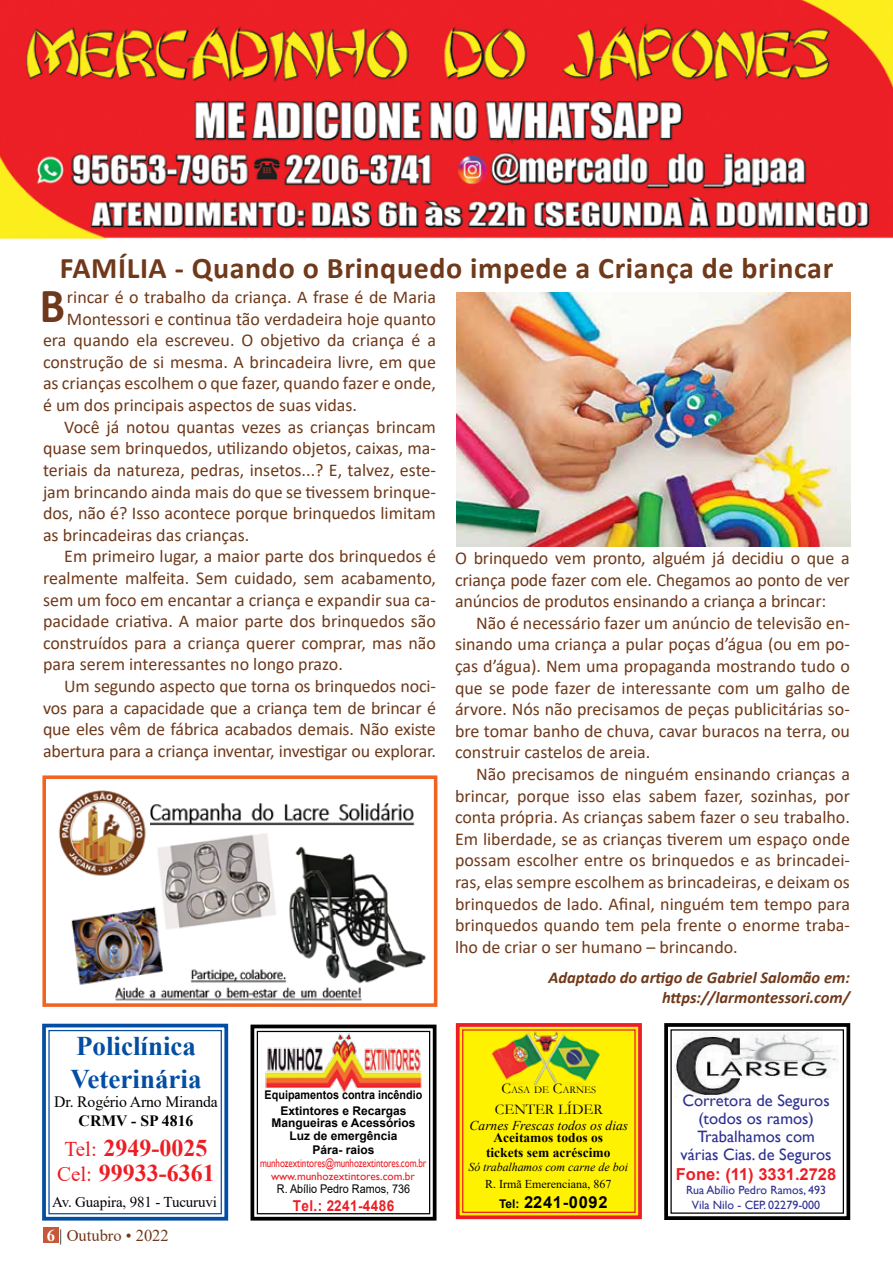
<style>
.page{position:relative;width:893px;height:1263px;background:#fff}
.page>*{position:absolute;margin:0;border:0;box-sizing:border-box;transform-origin:0 0}
.t1{font:700 49.35px "Calibri";color:#6f381a;scale:.91 1}
.t2{font:700 30px "Calibri";letter-spacing:.02em;color:#6f391a}
.t3{font:700 27px/32.4px "Times New Roman";color:#034ea2}
.t4{font:700 24px/25.5px "Times New Roman";color:#ed1d24;text-align:center}
.t5{font:18px/21.6px "Calibri";color:#6f391a;text-align:justify}
.t6{font:16.5px/18px "Gill Sans";color:#2e3092;text-align:center}
.t7{font:italic 700 16.5px/19.8px "Calibri";color:#6f391a;text-align:right}
.t8{font:700 16.5px "Arial";color:#ed1d24}
.t9{font:16.5px "Times New Roman";color:#6f381a}
.t10{font:700 16.5px "Arial";letter-spacing:.04em;color:#000}
.t11{font:15.75px "Times New Roman";letter-spacing:-.01em;color:#000}
.t12{font:700 15.75px "Times New Roman";color:#000}
.t13{font:15px "Times New Roman";letter-spacing:-.01em;color:#000}
.t14{font:700 15px "Arial";letter-spacing:.03em;color:#ed1d24;scale:.9 1}
.t15{font:14.85px "Garamond";color:#000}
.t16{font:700 13.5px/15px "Times New Roman";color:#000;text-align:center}
.t17{font:italic 13.5px "Times New Roman";color:#000}
.t18{font:700 12px/12.8px "Arial";color:#000;text-align:center}
.t19{font:12px/14.4px "Gill Sans";color:#2e3092;text-align:center}
.t20{font:700 12px/15.8px "Arial";color:#000;text-align:center;scale:.9 1}
.t21{font:italic 12px "Times New Roman";letter-spacing:-.01em;color:#000}
.t22{font:12px "Arial";color:#000;scale:.9 1}
.t23{font:12px "Times New Roman";color:#000}
.t24{font:11.85px "Gill Sans";letter-spacing:-.01em;color:#ed1d24;scale:.76 1}
.t25{font:11.25px "Gill Sans";color:#ed1d24}
.t26{font:10.35px "Garamond";color:#000}
.s1{font-weight:400;font-size:21px}
.s2{font-weight:700;color:#fff}
.s3{color:#000}
.s4{font-size:14.85px}
.s5{font-size:12px}
</style>
<div class="page">
<div style="left:43px;top:1228px;width:16px;height:15px;background:#c85737"></div>
<div style="left:42px;top:775px;width:395px;height:232px;background:#fff;border:4px solid #f26322"></div>
<img style="left:71px;top:803px;width:355px;height:198px">
<img style="left:58px;top:790px;width:91px;height:91px">
<svg style="left:664px;top:1023px;width:187px;height:197px"></svg>
<img style="left:674px;top:1032px;width:167px;height:66px">
<svg style="left:455px;top:1023px;width:187px;height:197px;background:#fddd07"></svg>
<div style="left:462px;top:1029px;width:174px;height:184px;border:1px solid #ed1d24"></div>
<img style="left:491px;top:1027px;width:110px;height:59px">
<svg style="left:250px;top:1024px;width:187px;height:197px"></svg>
<div style="left:257px;top:1031px;width:173px;height:183px;border:1px solid #000"></div>
<img style="left:262px;top:1027px;width:162px;height:71px">
<img style="left:456px;top:293px;width:394px;height:254px">
<svg style="left:42px;top:1023px;width:187px;height:198px"></svg>
<div style="left:48px;top:1030px;width:174px;height:184px;border:1px solid #034ea2"></div>
<img style="left:0;top:0;width:893px;height:238px">
<h2 class="t2" style="left:60px;top:246px;width:775px">FAMÍLIA - Quando o Brinquedo impede a Criança de brincar</h2>
<p class="t5" style="left:67px;top:286px;width:370px">rincar é o trabalho da criança. A frase é de Maria</p>
<p class="t5" style="left:67px;top:307px;width:370px">Montessori e continua tão verdadeira hoje quanto</p>
<p class="t5" style="left:43px;top:329px;width:395px">era quando ela escreveu. O objetivo da criança é a</p>
<p class="t5" style="left:43px;top:351px;width:394px">construção de si mesma. A brincadeira livre, em que</p>
<p class="t5" style="left:43px;top:372px;width:394px">as crianças escolhem o que fazer, quando fazer e onde,</p>
<p class="t5" style="left:43px;top:394px;width:316px">é um dos principais aspectos de suas vidas.</p>
<p class="t5" style="left:64px;top:415px;width:373px">Você já notou quantas vezes as crianças brincam</p>
<p class="t5" style="left:43px;top:437px;width:394px">quase sem brinquedos, utilizando objetos, caixas, ma-</p>
<p class="t5" style="left:43px;top:459px;width:395px">teriais da natureza, pedras, insetos...? E, talvez, este-</p>
<p class="t5" style="left:43px;top:480px;width:394px">jam brincando ainda mais do que se tivessem brinque-</p>
<p class="t5" style="left:43px;top:502px;width:395px">dos, não é? Isso acontece porque brinquedos limitam</p>
<p class="t5" style="left:43px;top:523px;width:208px">as brincadeiras das crianças.</p>
<p class="t5" style="left:64px;top:545px;width:373px">Em primeiro lugar, a maior parte dos brinquedos é</p>
<p class="t5" style="left:43px;top:567px;width:395px">realmente malfeita. Sem cuidado, sem acabamento,</p>
<p class="t5" style="left:43px;top:588px;width:394px">sem um foco em encantar a criança e expandir sua ca-</p>
<p class="t5" style="left:43px;top:610px;width:394px">pacidade criativa. A maior parte dos brinquedos são</p>
<p class="t5" style="left:43px;top:631px;width:394px">construídos para a criança querer comprar, mas não</p>
<p class="t5" style="left:43px;top:653px;width:301px">para serem interessantes no longo prazo.</p>
<p class="t5" style="left:64px;top:675px;width:373px">Um segundo aspecto que torna os brinquedos noci-</p>
<p class="t5" style="left:43px;top:696px;width:394px">vos para a capacidade que a criança tem de brincar é</p>
<p class="t5" style="left:43px;top:718px;width:394px">que eles vêm de fábrica acabados demais. Não existe</p>
<p class="t5" style="left:43px;top:739px;width:394px">abertura para a criança inventar, investigar ou explorar.</p>
<h1 class="t1" style="left:40px;top:271px;width:29px">B</h1>
<h3 class="t3" style="left:71px;top:1029px;width:132px">Policlínica<br>Veterinária</h3>
<p class="t11" style="left:54px;top:1090px;width:165px">Dr. Rogério Arno Miranda</p>
<p class="t12" style="left:79px;top:1109px;width:116px">CRMV - SP 4816</p>
<h3 class="t4" style="left:57px;top:1134px;width:159px"><span class="s1">Tel:</span> 2949-0025<br><span class="s1">Cel:</span> 99933-6361</h3>
<p class="t13" style="left:52px;top:1191px;width:166px">Av. Guapira, 981 - Tucuruvi</p>
<p class="t9" style="left:47px;top:1224px;width:123px"><span class="s2">6</span> <span class="s3">|</span> Outubro • 2022</p>
<p class="t20" style="left:265px;top:1087px;width:177px">Equipamentos contra incêndio<br>Extintores e Recargas</p>
<p class="t18" style="left:271px;top:1117px;width:146px">Mangueiras e Acessórios<br>Luz de emergência</p>
<p class="t18" style="left:312px;top:1144px;width:64px">Pára- raios</p>
<p class="t22" style="left:277px;top:1180px;width:150px">R. Abílio Pedro Ramos, 736</p>
<p class="t14" style="left:293px;top:1195px;width:114px">Tel.: 2241-4486</p>
<p class="t24" style="left:260px;top:1156px;width:220px">munhozextintores@munhozextintores.com.br</p>
<p class="t25" style="left:271px;top:1169px;width:145px">www.munhozextintores.com.br</p>
<p class="t5" style="left:455px;top:547px;width:396px">O brinquedo vem pronto, alguém já decidiu o que a criança pode fazer com ele. Chegamos ao ponto de ver anúncios de produtos ensinando a criança a brincar:</p>
<p class="t5" style="left:455px;top:611px;width:396px;text-indent:21px">Não é necessário fazer um anúncio de televisão en&shy;sinando uma criança a pular poças d’água (ou em po&shy;ças d’água). Nem uma propaganda mostrando tudo o que se pode fazer de interessante com um galho de árvore. Nós não precisamos de peças publicitárias so&shy;bre tomar banho de chuva, cavar buracos na terra, ou construir castelos de areia.</p>
<p class="t5" style="left:455px;top:763px;width:396px;text-indent:21px">Não precisamos de ninguém ensinando crianças a brincar, porque isso elas sabem fazer, sozinhas, por conta própria. As crianças sabem fazer o seu trabalho.<br>Em liberdade, se as crianças tiverem um espaço onde possam escolher entre os brinquedos e as brincadei&shy;ras, elas sempre escolhem as brincadeiras, e deixam os brinquedos de lado. Afinal, ninguém tem tempo para brinquedos quando tem pela frente o enorme traba&shy;lho de criar o ser humano – brincando.</p>
<p class="t7" style="left:548px;top:967px;width:303px">Adaptado do artigo de Gabriel Salomão em: https://larmontessori.com/</p>
<p class="t26" style="left:502px;top:1083px;width:96px"><span class="s4">C</span>ASA DE <span class="s4">C</span>ARNES</p>
<p class="t15" style="left:495px;top:1100px;width:109px">CENTER LÍDER</p>
<p class="t17" style="left:470px;top:1116px;width:160px">Carnes Frescas todos os dias</p>
<p class="t16" style="left:486px;top:1130px;width:126px">Aceitamos todos os tickets sem acréscimo</p>
<p class="t21" style="left:469px;top:1159px;width:161px">Só trabalhamos com carne de boi</p>
<p class="t23" style="left:485px;top:1176px;width:128px">R. Irmã Emerenciana, 867</p>
<p class="t10" style="left:499px;top:1191px;width:110px"><span class="s5">Tel:</span> 2241-0092</p>
<p class="t6" style="left:681px;top:1092px;width:152px">Corretora de Seguros (todos os ramos)<br>Trabalhamos com várias Cias. de Seguros</p>
<p class="t8" style="left:676px;top:1162px;width:162px">Fone: (11) 3331.2728</p>
<p class="t19" style="left:686px;top:1183px;width:142px">Rua Abílio Pedro Ramos, 493<br>Vila Nilo - CEP. 02279-000</p>
</div>
